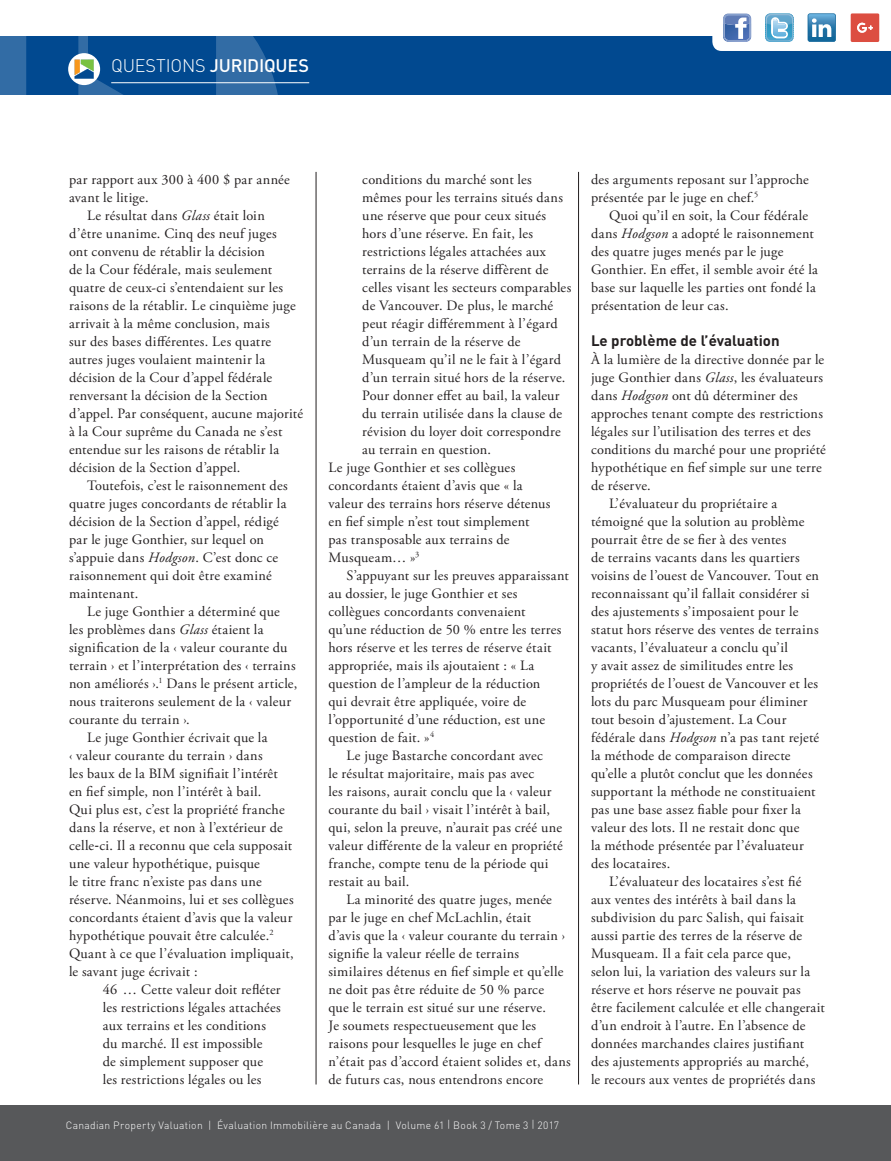
<style>
.page{position:relative;width:891px;height:1161px;background:#fff}
.page>*{position:absolute;margin:0;border:0;box-sizing:border-box;transform-origin:0 0}
.TOC_-_Departments{font:500 18px "DIN";letter-spacing:-.015em;color:#fff}
.Sub-Head{font:700 15px "DIN";color:#231f20}
.BT{font:14.25px/18px "Adobe Garamond Pro";letter-spacing:.02em;color:#231f20}
.t1{font:300 10.5px "DIN";letter-spacing:.03em;color:#fff}
.s1{font-weight:300}
.s2{font-style:italic}
.s3{font-family:"Cambria Math"}
</style>
<div class="page">
<div style="left:0;top:37px;width:891px;height:58px;background:#014990"></div>
<svg style="left:0;top:36px;width:281px;height:59px"></svg>
<svg style="left:68px;top:53px;width:32px;height:32px"></svg>
<hr style="left:111px;top:82px;width:198px;height:1px;background:#fff">
<hr style="left:578px;top:172px;width:1px;height:912px;background:#231f20">
<hr style="left:316px;top:172px;width:1px;height:912px;background:#231f20">
<div style="left:0;top:1106px;width:891px;height:55px;background:#57585a"></div>
<svg style="left:712px;top:13px;width:179px;height:38px"></svg>
<p class="TOC_-_Departments" style="left:111px;top:54px;width:199px"><span class="s1">QUESTIONS</span> JURIDIQUES</p>
<p class="BT" style="left:69px;top:171px;width:222px">par rapport aux 300 à 400 $ par année avant le litige.</p>
<p class="BT" style="left:69px;top:207px;width:236px;text-indent:18px">Le résultat dans <span class="s2">Glass</span> était loin<br>d’être unanime. Cinq des neuf juges<br>ont convenu de rétablir la décision<br>de la Cour fédérale, mais seulement quatre de ceux-ci s’entendaient sur les raisons de la rétablir. Le cinquième juge arrivait à la même conclusion, mais<br>sur des bases différentes. Les quatre autres juges voulaient maintenir la décision de la Cour d’appel fédérale renversant la décision de la Section d’appel. Par conséquent, aucune majorité à la Cour suprême du Canada ne s’est entendue sur les raisons de rétablir la décision de la Section d’appel.</p>
<p class="BT" style="left:69px;top:477px;width:220px;text-indent:18px">Toutefois, c’est le raisonnement des quatre juges concordants de rétablir la décision de la Section d’appel, rédigé par le juge Gonthier, sur lequel on s’appuie dans <span class="s2">Hodgson</span>. C’est donc ce raisonnement qui doit être examiné maintenant.</p>
<p class="BT" style="left:69px;top:603px;width:230px;text-indent:18px">Le juge Gonthier a déterminé que les problèmes dans <span class="s2">Glass</span> étaient la signification de la ‹ valeur courante du terrain › et l’interprétation des ‹ terrains non améliorés ›.<sup>1</sup> Dans le présent article, nous traiterons seulement de la ‹ valeur courante du terrain ›.</p>
<p class="BT" style="left:69px;top:729px;width:226px;text-indent:18px">Le juge Gonthier écrivait que la<br>‹ valeur courante du terrain › dans<br>les baux de la BIM signifiait l’intérêt en fief simple, non l’intérêt à bail.<br>Qui plus est, c’est la propriété franche dans la réserve, et non à l’extérieur de celle<span class="s3">-</span>ci. Il a reconnu que cela supposait une valeur hypothétique, puisque<br>le titre franc n’existe pas dans une réserve. Néanmoins, lui et ses collègues concordants étaient d’avis que la valeur hypothétique pouvait être calculée.<sup>2<br></sup>Quant à ce que l’évaluation impliquait, le savant juge écrivait :</p>
<p class="BT" style="left:103px;top:981px;width:180px">46 … Cette valeur doit refléter les restrictions légales attachées aux terrains et les conditions du marché. Il est impossible<br>de simplement supposer que les restrictions légales ou les</p>
<p class="BT" style="left:362px;top:171px;width:211px">conditions du marché sont les mêmes pour les terrains situés dans une réserve que pour ceux situés hors d’une réserve. En fait, les restrictions légales attachées aux terrains de la réserve diffèrent de celles visant les secteurs comparables de Vancouver. De plus, le marché peut réagir différemment à l’égard d’un terrain de la réserve de Musqueam qu’il ne le fait à l’égard d’un terrain situé hors de la réserve.<br>Pour donner effet au bail, la valeur du terrain utilisée dans la clause de révision du loyer doit correspondre au terrain en question.</p>
<p class="BT" style="left:328px;top:459px;width:224px">Le juge Gonthier et ses collègues concordants étaient d’avis que « la valeur des terrains hors réserve détenus en fief simple n’est tout simplement pas transposable aux terrains de<br>Musqueam… »<sup>3</sup></p>
<p class="BT" style="left:328px;top:567px;width:242px;text-indent:18px">S’appuyant sur les preuves apparaissant au dossier, le juge Gonthier et ses collègues concordants convenaient<br>qu’une réduction de 50 % entre les terres hors réserve et les terres de réserve était appropriée, mais ils ajoutaient : « La question de l’ampleur de la réduction<br>qui devrait être appliquée, voire de l’opportunité d’une réduction, est une question de fait. »<sup>4</sup></p>
<p class="BT" style="left:328px;top:747px;width:236px;text-indent:18px">Le juge Bastarche concordant avec<br>le résultat majoritaire, mais pas avec<br>les raisons, aurait conclu que la ‹ valeur courante du bail › visait l’intérêt à bail, qui, selon la preuve, n’aurait pas créé une valeur différente de la valeur en propriété franche, compte tenu de la période qui restait au bail.</p>
<p class="BT" style="left:328px;top:891px;width:244px;text-indent:18px">La minorité des quatre juges, menée par le juge en chef McLachlin, était<br>d’avis que la ‹ valeur courante du terrain › signifie la valeur réelle de terrains similaires détenus en fief simple et qu’elle ne doit pas être réduite de 50 % parce<br>que le terrain est situé sur une réserve.<br>Je soumets respectueusement que les raisons pour lesquelles le juge en chef n’était pas d’accord étaient solides et, dans de futurs cas, nous entendrons encore</p>
<p class="t1" style="left:66px;top:1119px;width:495px">Canadian Property Valuation | Évaluation Immobilière au Canada | Volume 61 | Book 3 / Tome 3 | 2017</p>
<p class="BT" style="left:591px;top:171px;width:219px">des arguments reposant sur l’approche présentée par le juge en chef.<sup>5</sup></p>
<p class="BT" style="left:591px;top:207px;width:228px;text-indent:18px">Quoi qu’il en soit, la Cour fédérale dans <span class="s2">Hodgson</span> a adopté le raisonnement des quatre juges menés par le juge Gonthier. En effet, il semble avoir été la base sur laquelle les parties ont fondé la présentation de leur cas.</p>
<p class="Sub-Head" style="left:591px;top:331px;width:190px">Le problème de l’évaluation</p>
<p class="BT" style="left:591px;top:351px;width:236px">À la lumière de la directive donnée par le juge Gonthier dans <span class="s2">Glass</span>, les évaluateurs dans <span class="s2">Hodgson</span> ont dû déterminer des approches tenant compte des restrictions légales sur l’utilisation des terres et des conditions du marché pour une propriété hypothétique en fief simple sur une terre de réserve.</p>
<p class="BT" style="left:591px;top:495px;width:230px;text-indent:18px">L’évaluateur du propriétaire a témoigné que la solution au problème pourrait être de se fier à des ventes<br>de terrains vacants dans les quartiers voisins de l’ouest de Vancouver. Tout en reconnaissant qu’il fallait considérer si des ajustements s’imposaient pour le statut hors réserve des ventes de terrains vacants, l’évaluateur a conclu qu’il<br>y avait assez de similitudes entre les propriétés de l’ouest de Vancouver et les lots du parc Musqueam pour éliminer tout besoin d’ajustement. La Cour fédérale dans <span class="s2">Hodgson</span> n’a pas tant rejeté la méthode de comparaison directe qu’elle a plutôt conclut que les données supportant la méthode ne constituaient pas une base assez fiable pour fixer la valeur des lots. Il ne restait donc que<br>la méthode présentée par l’évaluateur des locataires.</p>
<p class="BT" style="left:591px;top:873px;width:235px;text-indent:18px">L’évaluateur des locataires s’est fié<br>aux ventes des intérêts à bail dans la subdivision du parc Salish, qui faisait aussi partie des terres de la réserve de Musqueam. Il a fait cela parce que,<br>selon lui, la variation des valeurs sur la réserve et hors réserve ne pouvait pas être facilement calculée et elle changerait d’un endroit à l’autre. En l’absence de données marchandes claires justifiant des ajustements appropriés au marché,<br>le recours aux ventes de propriétés dans</p>
</div>
